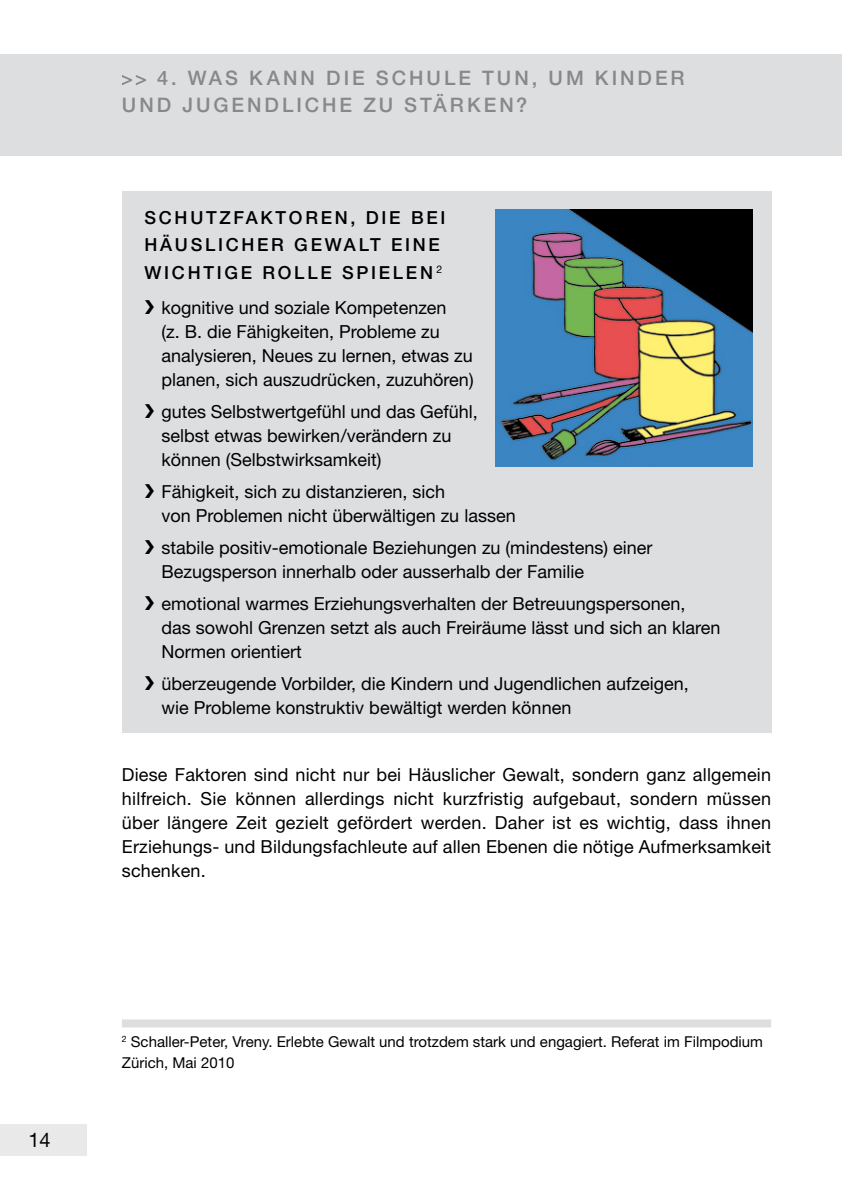
<style>
.page{position:relative;width:842px;height:1191px;background:#fff}
.page>*{position:absolute;margin:0;border:0;box-sizing:border-box;transform-origin:0 0}
.Titel_fortsetzung{font:500 20px "Helvetica Neue LT Std";letter-spacing:.15em;color:#87888a}
.t1{font:20px "Helvetica Neue LT Std";color:#000}
.t2{font:18px/24px "Helvetica Neue LT Std";color:#000}
.Kastentitel{font:500 18px "Helvetica Neue LT Std";letter-spacing:.15em;color:#000}
.quelle{font:15px/21px "Helvetica Neue LT Std";color:#000}
</style>
<div class="page">
<div style="left:0;top:1124px;width:86px;height:32px;background:#e9e9ea"></div>
<div style="left:0;top:54px;width:842px;height:102px;background:#dddedf"></div>
<div style="left:122px;top:1019px;width:649px;height:8px;background:#dddedf"></div>
<div style="left:122px;top:192px;width:649px;height:541px;background:#dddedf"></div>
<svg style="left:122px;top:75px;width:24px;height:10px"></svg>
<img style="left:496px;top:210px;width:256px;height:256px">
<p class="t1" style="left:28px;top:1128px;width:24px">14</p>
<p class="Titel_fortsetzung" style="left:157px;top:66px;width:529px">4. WAS KANN DIE SCHULE TUN, UM KINDER</p>
<p class="Titel_fortsetzung" style="left:122px;top:93px;width:407px">UND JUGENDLICHE ZU STÄRKEN?</p>
<p class="Kastentitel" style="left:145px;top:207px;width:302px">SCHUTZFAKTOREN, DIE BEI</p>
<p class="Kastentitel" style="left:145px;top:234px;width:297px">HÄUSLICHER GEWALT EINE</p>
<p class="Kastentitel" style="left:145px;top:261px;width:299px">WICHTIGE ROLLE SPIELEN <sup>2</sup></p>
<p class="t2" style="left:162px;top:295px;width:314px;text-indent:-17px">❯ kognitive und soziale Kompetenzen<br>(z. B. die Fähigkeiten, Probleme zu analysieren, Neues zu lernen, etwas zu planen, sich auszudrücken, zuzuhören)</p>
<p class="t2" style="left:162px;top:399px;width:318px;text-indent:-17px">❯ gutes Selbstwertgefühl und das Gefühl, selbst etwas bewirken/verändern zu können (Selbstwirksamkeit)</p>
<p class="t2" style="left:162px;top:479px;width:356px;text-indent:-17px">❯ Fähigkeit, sich zu distanzieren, sich<br>von Problemen nicht überwältigen zu lassen</p>
<p class="t2" style="left:162px;top:535px;width:492px;text-indent:-17px">❯ stabile positiv-emotionale Beziehungen zu (mindestens) einer<br>Bezugsperson innerhalb oder ausserhalb der Familie</p>
<p class="t2" style="left:162px;top:591px;width:560px;text-indent:-17px">❯ emotional warmes Erziehungsverhalten der Betreuungspersonen,<br>das sowohl Grenzen setzt als auch Freiräume lässt und sich an klaren<br>Normen orientiert</p>
<p class="t2" style="left:162px;top:671px;width:529px;text-indent:-17px">❯ überzeugende Vorbilder, die Kindern und Jugendlichen aufzeigen, wie Probleme konstruktiv bewältigt werden können</p>
<p class="t2" style="left:122px;top:762px;width:651px;text-align:justify">Diese Faktoren sind nicht nur bei Häuslicher Gewalt, sondern ganz allgemein hilfreich. Sie können allerdings nicht kurzfristig aufgebaut, sondern müssen über längere Zeit gezielt gefördert werden. Daher ist es wichtig, dass ihnen Erziehungs- und Bildungsfachleute auf allen Ebenen die nötige Aufmerksamkeit schenken.</p>
<p class="quelle" style="left:122px;top:1031px;width:643px"><sup>2</sup> Schaller-Peter, Vreny. Erlebte Gewalt und trotzdem stark und engagiert. Referat im Filmpodium<br>Zürich, Mai 2010</p>
</div>
